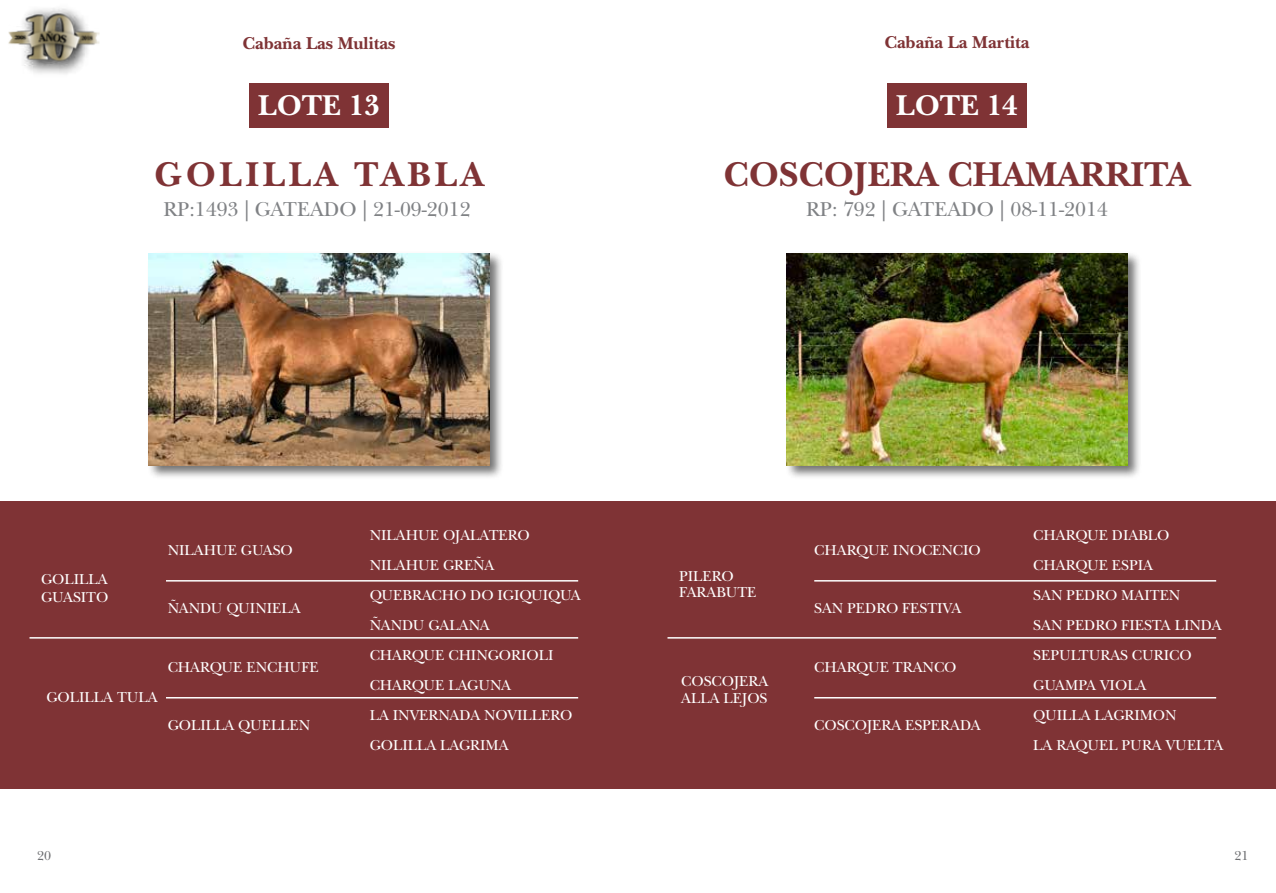
<style>
.page{position:relative;width:1276px;height:893px;background:#fff}
.page>*{position:absolute;margin:0;border:0;box-sizing:border-box;transform-origin:0 0}
.t1{font:700 36px "New Baskerville Std";color:#7f3335}
.t2{font:700 36px "New Baskerville Std";letter-spacing:.1em;color:#7f3335}
.t3{font:700 30px "New Baskerville Std";color:#fff}
.t4{font:21px "New Baskerville Std";color:#808285}
.t5{font:700 18px "New Baskerville Std";color:#7f3335}
.t6{font:15px/30px "New Baskerville Std";color:#fff}
.t7{font:13.5px "New Baskerville Std";color:#6d6e71}
</style>
<div class="page">
<img style="left:8px;top:8px;width:92px;height:66px">
<div style="left:887px;top:83px;width:139px;height:45px;background:#7f3335"></div>
<div style="left:249px;top:83px;width:139px;height:45px;background:#7f3335"></div>
<div style="left:0;top:502px;width:638px;height:287px;background:#7f3335"></div>
<div style="left:638px;top:502px;width:638px;height:287px;background:#7f3335"></div>
<div style="left:785px;top:251px;width:356px;height:229px;background:#000;opacity:.55"></div>
<img style="left:787px;top:253px;width:340px;height:213px">
<div style="left:147px;top:251px;width:356px;height:229px;background:#000;opacity:.55"></div>
<img style="left:149px;top:253px;width:340px;height:213px">
<hr style="left:30px;top:637px;width:548px;height:2px;background:#fff">
<hr style="left:667px;top:637px;width:549px;height:2px;background:#fff">
<hr style="left:166px;top:580px;width:412px;height:2px;background:#fff">
<hr style="left:814px;top:580px;width:402px;height:2px;background:#fff">
<hr style="left:166px;top:697px;width:412px;height:1px;background:#fff">
<hr style="left:814px;top:697px;width:402px;height:1px;background:#fff">
<p class="t5" style="left:243px;top:33px;width:154px">Cabaña Las Mulitas</p>
<p class="t5" style="left:884px;top:32px;width:147px">Cabaña La Martita</p>
<h2 class="t3" style="left:258px;top:87px;width:123px">LOTE 13</h2>
<h2 class="t3" style="left:896px;top:87px;width:123px">LOTE 14</h2>
<h2 class="t3" style="left:904px;top:87px;width:108px">LOTE 3</h2>
<h1 class="t2" style="left:154px;top:153px;width:331px">GOLILLA TABLA</h1>
<h3 class="t4" style="left:163px;top:197px;width:309px">RP:1493 | GATEADO | 21-09-2012</h3>
<h1 class="t1" style="left:723px;top:153px;width:468px">COSCOJERA CHAMARRITA</h1>
<h3 class="t4" style="left:806px;top:197px;width:303px">RP: 792 | GATEADO | 08-11-2014</h3>
<p class="t6" style="left:370px;top:520px;width:212px">NILAHUE OJALATERO<br>NILAHUE GREÑA<br>QUEBRACHO DO IGIQUIQUA<br>ÑANDU GALANA<br>CHARQUE CHINGORIOLI<br>CHARQUE LAGUNA<br>LA INVERNADA NOVILLERO<br>GOLILLA LAGRIMA</p>
<p class="t6" style="left:1033px;top:520px;width:192px">CHARQUE DIABLO<br>CHARQUE ESPIA<br>SAN PEDRO MAITEN<br>SAN PEDRO FIESTA LINDA<br>SEPULTURAS CURICO<br>GUAMPA VIOLA<br>QUILLA LAGRIMON<br>LA RAQUEL PURA VUELTA</p>
<p class="t6" style="left:168px;top:535px;width:127px">NILAHUE GUASO</p>
<p class="t6" style="left:814px;top:535px;width:168px">CHARQUE INOCENCIO</p>
<p class="t6" style="left:41px;top:570px;width:69px;line-height:18px">GOLILLA<br>GUASITO</p>
<p class="t6" style="left:679px;top:568px;width:79px;line-height:16.5px">PILERO<br>FARABUTE</p>
<p class="t6" style="left:168px;top:593px;width:134px">ÑANDU QUINIELA</p>
<p class="t6" style="left:814px;top:593px;width:148px">SAN PEDRO FESTIVA</p>
<p class="t6" style="left:168px;top:652px;width:152px">CHARQUE ENCHUFE</p>
<p class="t6" style="left:814px;top:652px;width:144px">CHARQUE TRANCO</p>
<p class="t6" style="left:681px;top:673px;width:88px;line-height:16.5px">COSCOJERA<br>ALLA LEJOS</p>
<p class="t6" style="left:47px;top:682px;width:113px">GOLILLA TULA</p>
<p class="t6" style="left:168px;top:710px;width:144px">GOLILLA QUELLEN</p>
<p class="t6" style="left:814px;top:710px;width:168px">COSCOJERA ESPERADA</p>
<p class="t7" style="left:37px;top:847px;width:16px">20</p>
<p class="t7" style="left:1234px;top:847px;width:16px">21</p>
</div>
